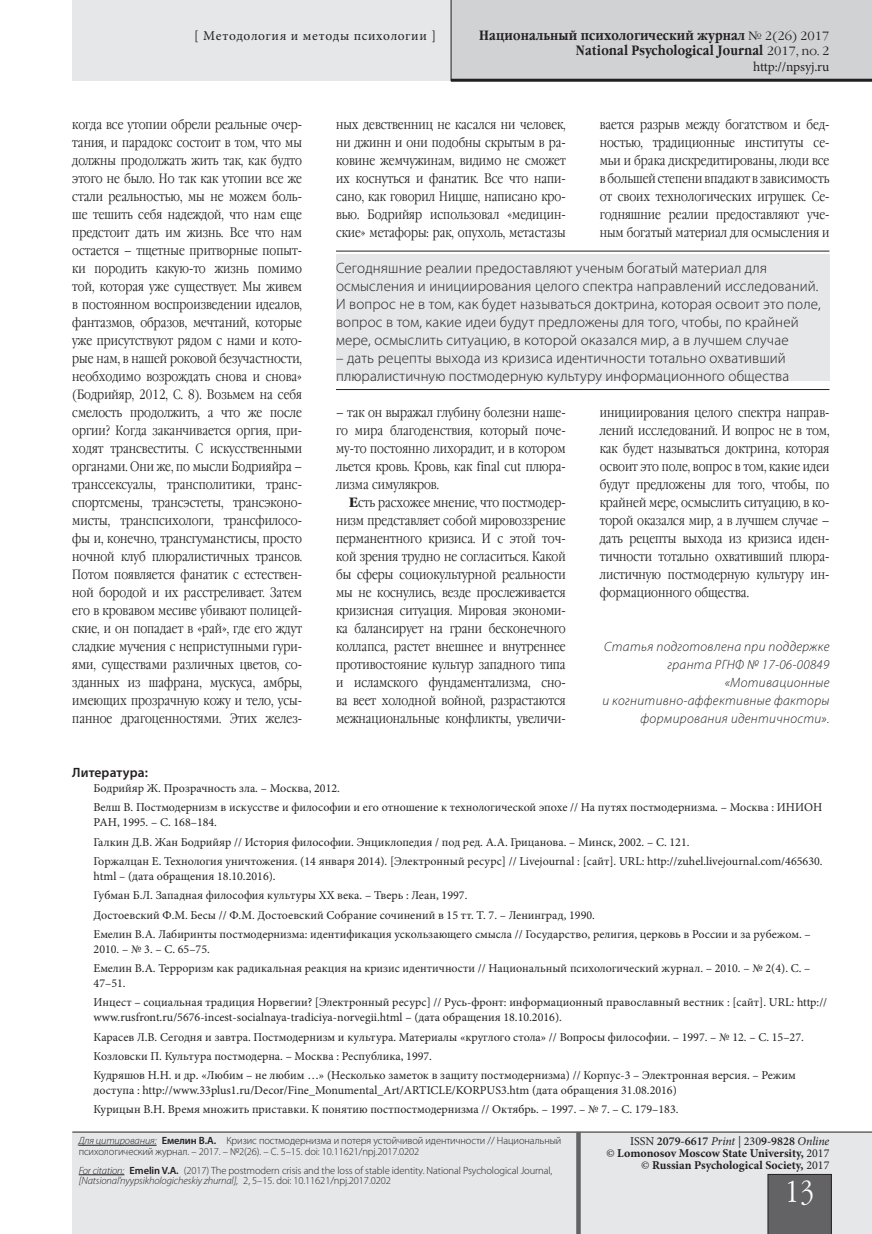
<style>
.page{position:relative;width:872px;height:1234px;background:#fff}
.page>*{position:absolute;margin:0;border:0;box-sizing:border-box;transform-origin:0 0}
.t1{font:30px "Garamond Narrow C";color:#fff}
.Insert___MEDIUM{font:300 15px/18px "Myriad Pro";letter-spacing:.01em;color:#231f20}
.Main_text{font:13.5px/18px "Garamond Narrow C";color:#231f20;text-align:justify}
.t2{font:italic 300 13.5px/18px "Myriad Pro";letter-spacing:.025em;color:#231f20;text-align:right}
.t3{font:700 13.5px/15px "Garamond Narrow C";letter-spacing:.01em;color:#231f20;text-align:right}
.t4{font:13.5px "Minion Pro";letter-spacing:.045em;color:#231f20}
.t5{font:13.5px "Minion Pro";letter-spacing:-.015em;color:#231f20}
.SubHeader___2nd_leve{font:600 13.5px "Myriad Pro";letter-spacing:.01em;color:#231f20}
.Reference{font:12px/15px "Minion Pro";color:#231f20}
.t6{font:700 12px/12px "Minion Pro";color:#231f20;text-align:right}
.t7{font:300 10.5px/10.5px "Myriad Pro";letter-spacing:-.01em;color:#231f20}
.s1{font-family:"Garamond C";font-weight:400;font-size:12px}
.s2{font-family:"Garamond C";font-weight:700}
.s3{font-style:italic}
.s4{font-weight:600}
.s5{font-weight:400}
.s6{font-weight:400;font-style:italic}
</style>
<div class="page">
<div style="left:72px;top:0;width:800px;height:81px;background:#e6e7e9"></div>
<div style="left:451px;top:0;width:421px;height:81px;background:#d1d2d4"></div>
<div style="left:72px;top:1132px;width:800px;height:101px;background:#e6e7e9"></div>
<hr style="left:72px;top:1131px;width:800px;height:1px;background:#231f20">
<div style="left:767px;top:1173px;width:64px;height:60px;background:#636366"></div>
<hr style="left:451px;top:79px;width:421px;height:3px;background:#231f20">
<div style="left:576px;top:1131px;width:5px;height:102px;background:#636366"></div>
<hr style="left:451px;top:0;width:1px;height:81px;background:#231f20">
<hr style="left:79px;top:1144px;width:78px;height:1px;background:#231f20">
<hr style="left:79px;top:1174px;width:45px;height:1px;background:#231f20">
<div style="left:336px;top:255px;width:493px;height:126px;background:#e6e7e9"></div>
<hr style="left:336px;top:251px;width:493px;height:1px;background:#231f20">
<hr style="left:336px;top:389px;width:493px;height:1px;background:#231f20">
<p class="t4" style="left:194px;top:26px;width:243px">[ Методология и методы психологии ]</p>
<p class="t3" style="left:479px;top:28px;width:352px">Национальный психологический журнал <span class="s1">№ 2(26) 2017<br></span>National Psychological Journal <span class="s1">2017, no. 2</span></p>
<p class="t5" style="left:753px;top:57px;width:78px">http://npsyj.ru</p>
<p class="Main_text" style="left:72px;top:115px;width:231px">когда все утопии обрели реальные очер&shy;тания, и парадокс состоит в том, что мы должны продолжать жить так, как будто этого не было. Но так как утопии все же стали реальностью, мы не можем боль&shy;ше тешить себя надеждой, что нам еще предстоит дать им жизнь. Все что нам остается – тщетные притворные попыт&shy;ки породить какую-то жизнь помимо той, которая уже существует. Мы живем в постоянном воспроизведении идеалов, фантазмов, образов, мечтаний, которые уже присутствуют рядом с нами и кото&shy;рые нам, в нашей роковой безучастности, необходимо возрождать снова и снова» (Бодрийяр, 2012, С. 8). Возьмем на себя смелость продолжить, а что же после оргии? Когда заканчивается оргия, при&shy;ходят трансвеститы. С искусственными органами. Они же, по мысли Бодрияйра – транссексуалы, трансполитики, транс&shy;спортсмены, трансэстеты, трансэконо&shy;мисты, транспсихологи, трансфилосо&shy;фы и, конечно, трансгуманстисы, просто ночной клуб плюралистичных трансов.<br>Потом появляется фанатик с естествен&shy;ной бородой и их расстреливает. Затем его в кровавом месиве убивают полицей&shy;ские, и он попадает в «рай», где его ждут сладкие мучения с неприступными гури&shy;ями, существами различных цветов, со&shy;зданных из шафрана, мускуса, амбры, имеющих прозрачную кожу и тело, усы&shy;панное драгоценностями. Этих желез-</p>
<p class="Main_text" style="left:336px;top:115px;width:231px">ных девственниц не касался ни человек, ни джинн и они подобны скрытым в ра&shy;ковине жемчужинам, видимо не сможет их коснуться и фанатик. Все что напи&shy;сано, как говорил Ницше, написано кро&shy;вью. Бодрийяр использовал «медицин&shy;ские» метафоры: рак, опухоль, метастазы</p>
<p class="Main_text" style="left:600px;top:115px;width:231px">вается разрыв между богатством и бед&shy;ностью, традиционные институты се&shy;мьи и брака дискредитированы, люди все в большей степени впадают в зависимость от своих технологических игрушек. Се&shy;годняшние реалии предоставляют уче&shy;ным богатый материал для осмысления и</p>
<p class="Insert___MEDIUM" style="left:336px;top:258px;width:486px">Сегодняшние реалии предоставляют ученым богатый материал для осмысления и инициирования целого спектра направлений исследований.<br>И вопрос не в том, как будет называться доктрина, которая освоит это поле, вопрос в том, какие идеи будут предложены для того, чтобы, по крайней мере, осмыслить ситуацию, в которой оказался мир, а в лучшем случае</p>
<p class="Insert___MEDIUM" style="left:336px;top:348px;width:454px">– дать рецепты выхода из кризиса идентичности тотально охвативший плюралистичную постмодерную культуру информационного общества</p>
<p class="Main_text" style="left:336px;top:403px;width:231px">– так он выражал глубину болезни наше&shy;го мира благоденствия, который поче&shy;му-то постоянно лихорадит, и в котором льется кровь. Кровь, как final cut плюра&shy;лизма симулякров.</p>
<p class="Main_text" style="left:336px;top:493px;width:231px;text-indent:13px"><span class="s2">Е</span>сть расхожее мнение, что постмодер&shy;низм представляет собой мировоззрение перманентного кризиса. И с этой точ&shy;кой зрения трудно не согласиться. Какой бы сферы социокультурной реальности мы не коснулись, везде прослеживается кризисная ситуация. Мировая экономи&shy;ка балансирует на грани бесконечного коллапса, растет внешнее и внутреннее противостояние культур западного типа и исламского фундаментализма, сно&shy;ва веет холодной войной, разрастаются межнациональные конфликты, увеличи-</p>
<p class="Main_text" style="left:600px;top:403px;width:231px">инициирования целого спектра направ&shy;лений исследований. И вопрос не в том, как будет называться доктрина, которая освоит это поле, вопрос в том, какие идеи будут предложены для того, чтобы, по крайней мере, осмыслить ситуацию, в ко&shy;торой оказался мир, а в лучшем случае – дать рецепты выхода из кризиса иден&shy;тичности тотально охвативший плюра&shy;листичную постмодерную культуру ин&shy;формационного общества.</p>
<p class="t2" style="left:602px;top:637px;width:229px">Статья подготовлена при поддержке гранта РГНФ № 17-06-00849 «Мотивационные<br>и когнитивно-аффективные факторы формирования идентичности».</p>
<p class="SubHeader___2nd_leve" style="left:72px;top:763px;width:77px">Литература:</p>
<p class="Reference" style="left:94px;top:780px;width:248px">Бодрийяр Ж. Прозрачность зла. – Москва, 2012.</p>
<p class="Reference" style="left:94px;top:800px;width:730px">Велш В. Постмодернизм в искусстве и философии и его отношение к технологической эпохе // На путях постмодернизма. – Москва : ИНИОН<br>РАН, 1995. – С. 168–184.</p>
<p class="Reference" style="left:94px;top:834px;width:597px">Галкин Д.В. Жан Бодрийяр // История философии. Энциклопедия / под ред. А.А. Грицанова. – Минск, 2002. – С. 121.</p>
<p class="Reference" style="left:94px;top:853px;width:730px">Горжалцан Е. Технология уничтожения. (14 января 2014). [Электронный ресурс] // Livejournal : [сайт]. URL: http://zuhel.livejournal.com/465630. html – (дата обращения 18.10.2016).</p>
<p class="Reference" style="left:94px;top:887px;width:375px">Губман Б.Л. Западная философия культуры ХХ века. – Тверь : Леан, 1997.</p>
<p class="Reference" style="left:94px;top:907px;width:503px">Достоевский Ф.М. Бесы // Ф.М. Достоевский Собрание сочинений в 15 тт. Т. 7. – Ленинград, 1990.</p>
<p class="Reference" style="left:94px;top:926px;width:718px">Емелин В.А. Лабиринты постмодернизма: идентификация ускользающего смысла // Государство, религия, церковь в России и за рубежом. –<br>2010. – № 3. – С. 65–75.</p>
<p class="Reference" style="left:94px;top:960px;width:718px">Емелин В.А. Терроризм как радикальная реакция на кризис идентичности // Национальный психологический журнал. – 2010. – № 2(4). С. –<br>47–51.</p>
<p class="Reference" style="left:94px;top:994px;width:735px">Инцест – социальная традиция Норвегии? [Электронный ресурс] // Русь-фронт: информационный православный вестник : [сайт]. URL: http:// www.rusfront.ru/5676-incest-socialnaya-tradiciya-norvegii.html – (дата обращения 18.10.2016).</p>
<p class="Reference" style="left:94px;top:1029px;width:712px">Карасев Л.В. Сегодня и завтра. Постмодернизм и культура. Материалы «круглого стола» // Вопросы философии. – 1997. – № 12. – С. 15–27.</p>
<p class="Reference" style="left:94px;top:1048px;width:340px">Козловски П. Культура постмодерна. – Москва : Республика, 1997.</p>
<p class="Reference" style="left:94px;top:1067px;width:704px">Кудряшов Н.Н. и др. «Любим – не любим …» (Несколько заметок в защиту постмодернизма) // Корпус-3 – Электронная версия. – Режим доступа : http://www.33plus1.ru/Decor/Fine_Monumental_Art/ARTICLE/KORPUS3.htm (дата обращения 31.08.2016)</p>
<p class="Reference" style="left:94px;top:1101px;width:586px">Курицын В.Н. Время множить приставки. К понятию постпостмодернизма // Октябрь. – 1997. – № 7. – С. 179–183.</p>
<p class="t7" style="left:79px;top:1134px;width:484px"><span class="s3">Для цитирования:</span> <span class="s4">Емелин В.А.</span> Кризис постмодернизма и потеря устойчивой идентичности // Национальный психологический журнал. – 2017. – №2(26). – С. 5–15. doi: 10.11621/npj.2017.0202</p>
<p class="t7" style="left:79px;top:1164px;width:475px"><span class="s3">For citation:</span> <span class="s4">Emelin V.A.</span> (2017) The postmodern crisis and the loss of stable identity. National Psychological Journal, <span class="s3">[Natsional’nyypsikhologicheskiy zhurnal],</span> 2, 5–15. doi: 10.11621/npj.2017.0202</p>
<p class="t6" style="left:606px;top:1134px;width:225px"><span class="s5">ISSN</span> <span class="s4">2079-6617</span> <span class="s6">Print</span> <span class="s5">| 230</span><span class="s4">9-9828</span> <span class="s6">Online<br>©</span> Lomonosov Moscow State University, <span class="s5">2017 ©</span> Russian Psychological Society, <span class="s5">2017</span></p>
<h1 class="t1" style="left:785px;top:1175px;width:31px">13</h1>
</div>
